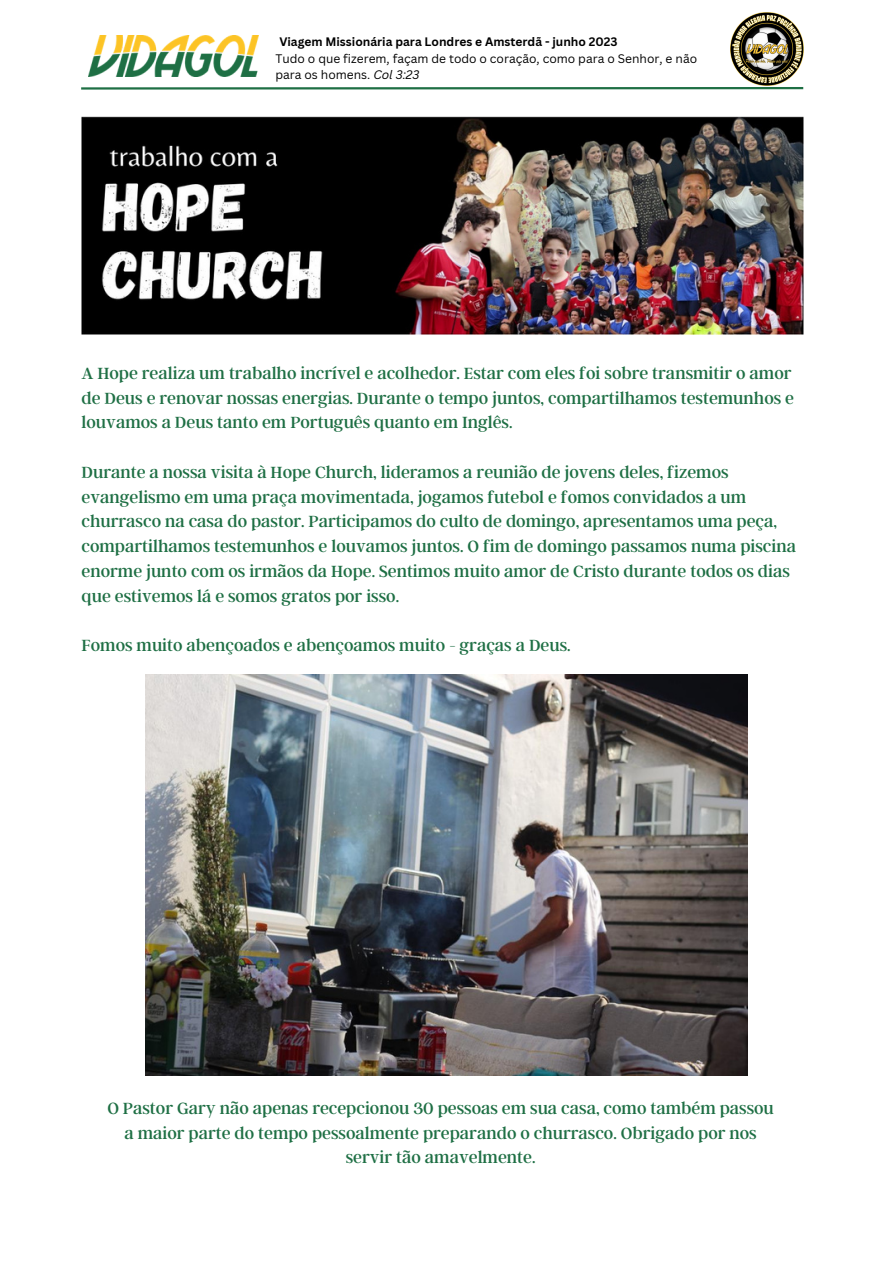
<style>
.page{position:relative;width:893px;height:1264px;background:#fff}
.page>*{position:absolute;margin:0;border:0;box-sizing:border-box;transform-origin:0 0}
.t1{font:18px/24.8px "Argent CF";color:#1e6f44}
.t2{font:12px "Canva Sans";color:#000}
.t3{font:700 12px "Canva Sans";color:#000}
.s1{font-style:italic}
</style>
<div class="page">
<img style="left:81px;top:117px;width:722px;height:218px">
<img style="left:89px;top:36px;width:170px;height:40px">
<img style="left:730px;top:13px;width:73px;height:73px">
<hr style="left:81px;top:87px;width:722px;height:3px;background:#1e6f44">
<img style="left:146px;top:674px;width:601px;height:401px">
<p class="t3" style="left:279px;top:33px;width:340px">Viagem Missionária para Londres e Amsterdã - junho 2023</p>
<p class="t2" style="left:275px;top:50px;width:423px">Tudo o que fizerem, façam de todo o coração, como para o Senhor, e não</p>
<p class="t2" style="left:275px;top:66px;width:145px">para os homens. <span class="s1">Col 3:23</span></p>
<p class="t1" style="left:81px;top:360px;width:714px">A Hope realiza um trabalho incrível e acolhedor. Estar com eles foi sobre transmitir o amor de Deus e renovar nossas energias. Durante o tempo juntos, compartilhamos testemunhos e louvamos a Deus tanto em Português quanto em Inglês.</p>
<p class="t1" style="left:81px;top:459px;width:716px">Durante a nossa visita à Hope Church, lideramos a reunião de jovens deles, fizemos evangelismo em uma praça movimentada, jogamos futebol e fomos convidados a um churrasco na casa do pastor. Participamos do culto de domingo, apresentamos uma peça, compartilhamos testemunhos e louvamos juntos. O fim de domingo passamos numa piscina enorme junto com os irmãos da Hope. Sentimos muito amor de Cristo durante todos os dias que estivemos lá e somos gratos por isso.</p>
<p class="t1" style="left:81px;top:632px;width:490px">Fomos muito abençoados e abençoamos muito - graças a Deus.</p>
<p class="t1" style="left:107px;top:1094px;width:668px;text-align:center">O Pastor Gary não apenas recepcionou 30 pessoas em sua casa, como também passou a maior parte do tempo pessoalmente preparando o churrasco. Obrigado por nos servir tão amavelmente.</p>
</div>
